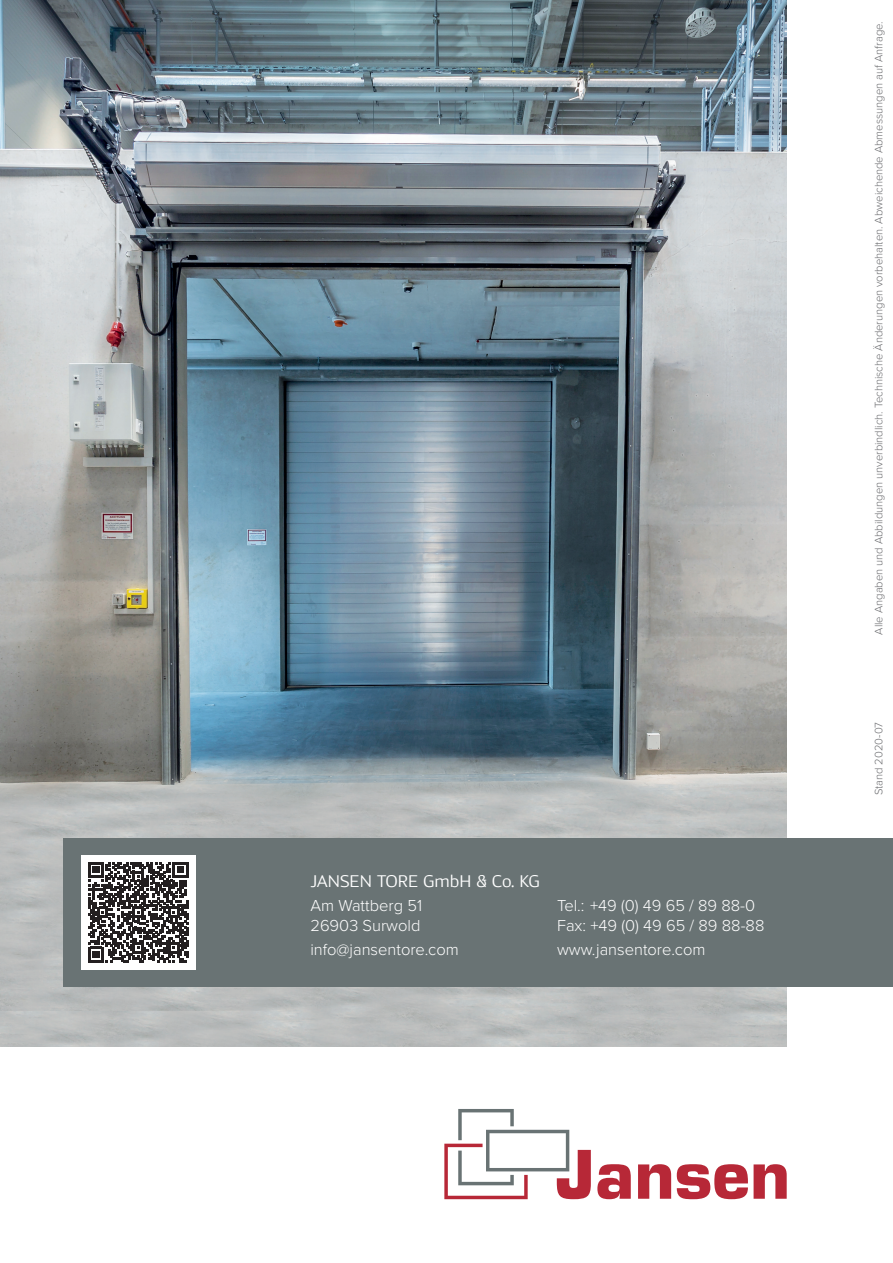
<style>
.page{position:relative;width:893px;height:1263px;background:#fff}
.page>*{position:absolute;margin:0;border:0;box-sizing:border-box;transform-origin:0 0}
.t1{font:300 16.5px "Proxima Nova";color:#fff}
.t2{font:300 16.5px "Kandin";color:#fff}
.t3{font:300 11.25px "Proxima Nova";color:#6c6d70}
</style>
<div class="page">
<img style="left:0;top:0;width:787px;height:1046px">
<div style="left:64px;top:838px;width:829px;height:148px;background:#697374"></div>
<svg style="left:444px;top:1109px;width:343px;height:90px"></svg>
<div style="left:81px;top:855px;width:115px;height:114px;background:#fff"></div>
<svg style="left:88px;top:862px;width:100px;height:100px"></svg>
<p class="t2" style="left:310px;top:870px;width:231px">JANSEN TORE GmbH &amp; Co. KG</p>
<p class="t1" style="left:310px;top:893px;width:113px">Am Wattberg 51</p>
<p class="t1" style="left:310px;top:913px;width:112px">26903 Surwold</p>
<p class="t1" style="left:310px;top:937px;width:150px">info@jansentore.com</p>
<p class="t1" style="left:557px;top:893px;width:200px">Tel.: +49 (0) 49 65 / 89 88-0</p>
<p class="t1" style="left:557px;top:913px;width:209px">Fax: +49 (0) 49 65 / 89 88-88</p>
<p class="t1" style="left:557px;top:937px;width:150px">www.jansentore.com</p>
<p class="t3" style="left:870px;top:635px;width:615px;rotate:-90deg">Alle Angaben und Abbildungen unverbindlich. Technische Änderungen vorbehalten. Abweichende Abmessungen auf Anfrage.</p>
<p class="t3" style="left:870px;top:795px;width:75px;rotate:-90deg">Stand 2020-07</p>
</div>
